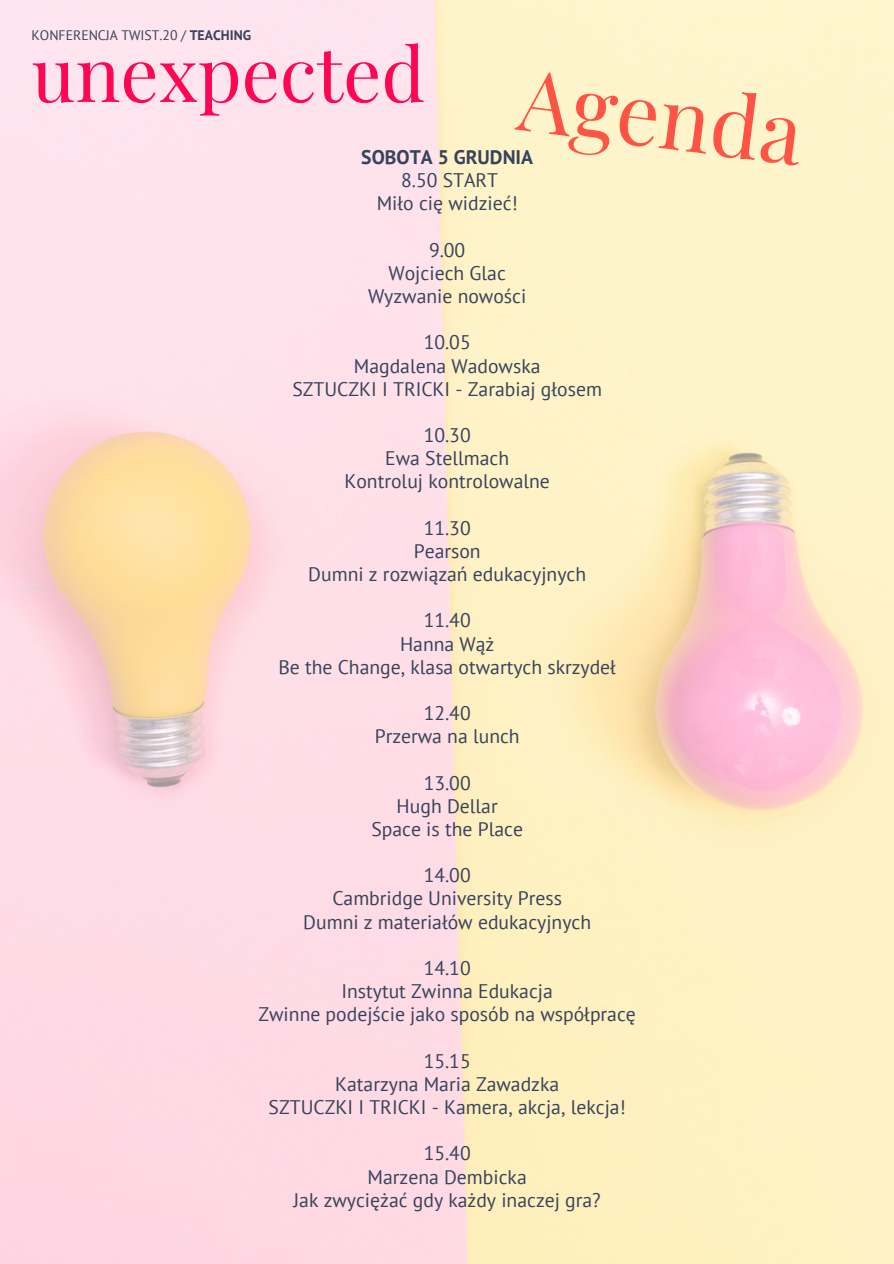
<style>
.page{position:relative;width:894px;height:1264px;background:#fff}
.page>*{position:absolute;margin:0;border:0;box-sizing:border-box;transform-origin:0 0}
.t1{font:85.35px "Playfair Display";color:#ff5443}
.t2{font:75.45px "Playfair Display";color:#ff0654}
.t3{font:19.65px/23.1px "PT Sans";color:#36435b;text-align:center}
.t4{font:700 19.65px "PT Sans";color:#36435b}
.t5{font:13.8px "PT Sans";color:#36435b}
.s1{font-weight:700}
</style>
<div class="page">
<p class="t5" style="left:32px;top:26px;width:221px">KONFERENCJA TWIST.20 / <span class="s1">TEACHING</span></p>
<h2 class="t2" style="left:32px;top:20px;width:395px">unexpected</h2>
<h1 class="t1" style="left:526px;top:38px;width:287px;rotate:7deg">Agenda</h1>
<p class="t4" style="left:361px;top:144px;width:173px">SOBOTA 5 GRUDNIA</p>
<p class="t3" style="left:376px;top:168px;width:142px">8.50 START<br>Miło cię widzieć!</p>
<p class="t3" style="left:368px;top:238px;width:160px">9.00<br>Wojciech Glac<br>Wyzwanie nowości</p>
<p class="t3" style="left:292px;top:330px;width:311px">10.05<br>Magdalena Wadowska<br>SZTUCZKI I TRICKI - Zarabiaj głosem</p>
<p class="t3" style="left:344px;top:423px;width:207px">10.30<br>Ewa Stellmach<br>Kontroluj kontrolowalne</p>
<p class="t3" style="left:308px;top:516px;width:279px">11.30<br>Pearson<br>Dumni z rozwiązań edukacyjnych</p>
<p class="t3" style="left:278px;top:608px;width:339px">11.40<br>Hanna Wąż<br>Be the Change, klasa otwartych skrzydeł</p>
<p class="t3" style="left:374px;top:701px;width:146px">12.40<br>Przerwa na lunch</p>
<p class="t3" style="left:371px;top:770px;width:153px">13.00<br>Hugh Dellar<br>Space is the Place</p>
<p class="t3" style="left:303px;top:863px;width:289px">14.00<br>Cambridge University Press<br>Dumni z materiałów edukacyjnych</p>
<p class="t3" style="left:258px;top:956px;width:379px">14.10<br>Instytut Zwinna Edukacja<br>Zwinne podejście jako sposób na współpracę</p>
<p class="t3" style="left:268px;top:1048px;width:358px">15.15<br>Katarzyna Maria Zawadzka<br>SZTUCZKI I TRICKI - Kamera, akcja, lekcja!</p>
<p class="t3" style="left:293px;top:1141px;width:309px">15.40<br>Marzena Dembicka<br>Jak zwyciężać gdy każdy inaczej gra?</p>
</div>
